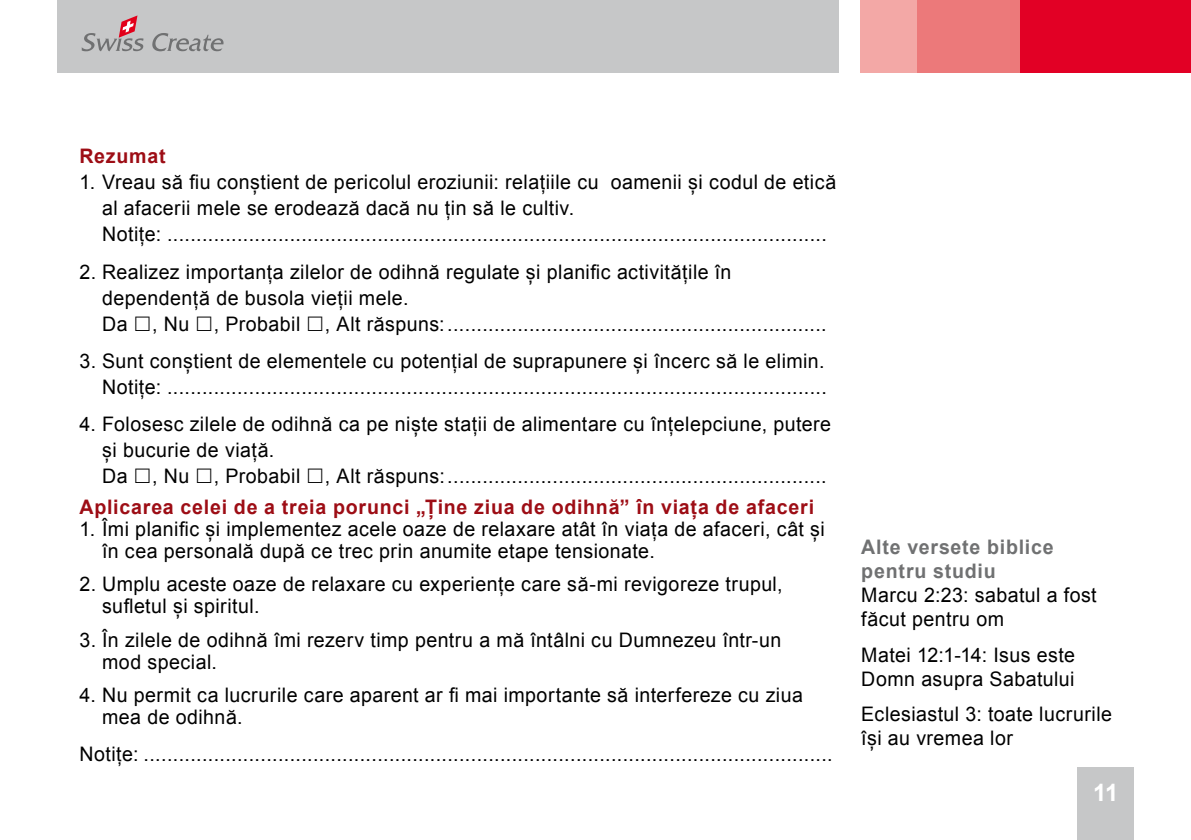
<style>
.page{position:relative;width:1191px;height:840px;background:#fff}
.page>*{position:absolute;margin:0;border:0;box-sizing:border-box;transform-origin:0 0}
.t1{font:700 24px "Arial";color:#fff}
.t2{font:20px/26px "Arial";letter-spacing:.02em;color:#000}
.t3{font:700 20px "Arial";letter-spacing:.04em;color:#9d0d15}
.t4{font:700 20px/24px "Arial";letter-spacing:.04em;color:#707172}
</style>
<div class="page">
<div style="left:1077px;top:767px;width:57px;height:72px;background:#c6c7c8"></div>
<div style="left:1019px;top:0;width:172px;height:72px;background:#e20025"></div>
<div style="left:917px;top:0;width:102px;height:72px;background:#ec797a"></div>
<div style="left:860px;top:0;width:57px;height:72px;background:#f3a8a6"></div>
<div style="left:57px;top:0;width:781px;height:72px;background:#c6c7c8"></div>
<svg style="left:82px;top:15px;width:62px;height:36px"></svg>
<svg style="left:152px;top:33px;width:71px;height:18px"></svg>
<p class="t3" style="left:79px;top:142px;width:88px">Rezumat</p>
<p class="t2" style="left:102px;top:169px;width:735px;text-indent:-23px">1. Vreau să fiu conștient de pericolul eroziunii: relațiile cu oamenii și codul de etică al afacerii mele se erodează dacă nu țin să le cultiv.<br>Notițe: .................................................................................................................</p>
<p class="t2" style="left:102px;top:258px;width:726px;text-indent:-23px">2. Realizez importanța zilelor de odihnă regulate și planific activitățile în dependență de busola vieții mele.<br>Da , Nu , Probabil , Alt răspuns:.................................................................</p>
<p class="t2" style="left:79px;top:347px;width:749px;text-align:right">3. Sunt conștient de elementele cu potențial de suprapunere și încerc să le elimin.<br>Notițe: .................................................................................................................</p>
<p class="t2" style="left:102px;top:411px;width:730px;text-indent:-23px">4. Folosesc zilele de odihnă ca pe niște stații de alimentare cu înțelepciune, putere și bucurie de viață.<br>Da , Nu , Probabil , Alt răspuns:.................................................................</p>
<p class="t3" style="left:79px;top:492px;width:736px">Aplicarea celei de a treia porunci „Ține ziua de odihnă” în viața de afaceri</p>
<p class="t2" style="left:102px;top:517px;width:724px;line-height:22px;text-indent:-23px">1. Îmi planific și implementez acele oaze de relaxare atât în viața de afaceri, cât și în cea personală după ce trec prin anumite etape tensionate.</p>
<p class="t2" style="left:102px;top:572px;width:682px;line-height:22px;text-indent:-23px">2. Umplu aceste oaze de relaxare cu experiențe care să-mi revigoreze trupul, sufletul și spiritul.</p>
<p class="t2" style="left:102px;top:628px;width:680px;line-height:22px;text-indent:-23px">3. În zilele de odihnă îmi rezerv timp pentru a mă întâlni cu Dumnezeu într-un mod special.</p>
<p class="t2" style="left:102px;top:683px;width:702px;line-height:22px;text-indent:-23px">4. Nu permit ca lucrurile care aparent ar fi mai importante să interfereze cu ziua mea de odihnă.</p>
<p class="t2" style="left:79px;top:740px;width:755px">Notițe: ......................................................................................................................</p>
<p class="t4" style="left:861px;top:535px;width:194px">Alte versete biblice pentru studiu</p>
<p class="t2" style="left:861px;top:583px;width:237px;line-height:24px">Marcu 2:23: sabatul a fost făcut pentru om</p>
<p class="t2" style="left:861px;top:642px;width:215px;line-height:24px">Matei 12:1-14: Isus este<br>Domn asupra Sabatului</p>
<p class="t2" style="left:861px;top:701px;width:252px;line-height:24px">Eclesiastul 3: toate lucrurile își au vremea lor</p>
<p class="t1" style="left:1093px;top:774px;width:27px">11</p>
</div>
